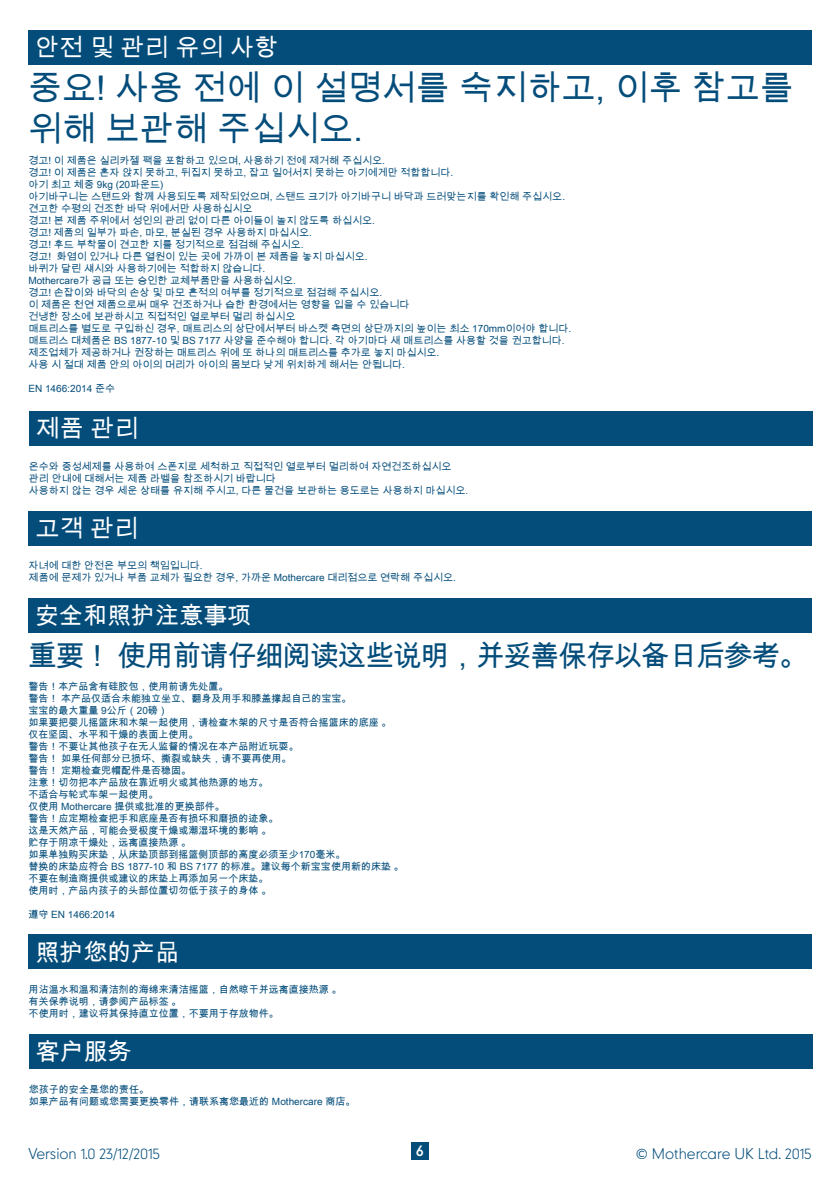
<style>
.page{position:relative;width:840px;height:1191px;background:#fff}
.page>*{position:absolute;margin:0;border:0;box-sizing:border-box;transform-origin:0 0}
.t1{font:34px/40.8px "Arial Unicode MS";color:#044d7b}
.t2{font:29px "Arial Unicode MS";letter-spacing:-.05em;color:#044d7b}
.t3{font:24px "Arial Unicode MS";color:#fff}
.Mothercare_box_headi{font:100 20px "Mothercare";color:#fff}
.t4{font:100 14px "Mothercare";color:#044d7b}
.t5{font:14px "Mothercare";color:#fff}
.Arial_U{font:10px/12px "Arial Unicode MS";color:#044d7b}
</style>
<div class="page">
<div style="left:411px;top:1142px;width:17px;height:17px;background:#044d7b"></div>
<div style="left:28px;top:30px;width:783px;height:34px;background:#044d7b"></div>
<div style="left:29px;top:412px;width:782px;height:34px;background:#044d7b"></div>
<div style="left:29px;top:511px;width:782px;height:34px;background:#044d7b"></div>
<div style="left:28px;top:598px;width:783px;height:34px;background:#044d7b"></div>
<div style="left:29px;top:935px;width:782px;height:34px;background:#044d7b"></div>
<div style="left:29px;top:1034px;width:782px;height:34px;background:#044d7b"></div>
<p class="t3" style="left:35px;top:30px;width:244px">안전 및 관리 유의 사항</p>
<p class="Mothercare_box_headi" style="left:35px;top:31px;width:185px">safety &amp; care notes</p>
<p class="t1" style="left:28px;top:67px;width:767px">중요! 사용 전에 이 설명서를 숙지하고, 이후 참고를 위해 보관해 주십시오.</p>
<p class="Arial_U" style="left:28px;top:154px;width:358px">경고! 이 제품은 실리카젤 팩을 포함하고 있으며, 사용하기 전에 제거해 주십시오.</p>
<p class="Arial_U" style="left:28px;top:166px;width:426px">경고! 이 제품은 혼자 앉지 못하고, 뒤집지 못하고, 잡고 일어서지 못하는 아기에게만 적합합니다.</p>
<p class="Arial_U" style="left:28px;top:178px;width:137px">아기 최고 체중 9kg (20파운드)</p>
<p class="Arial_U" style="left:28px;top:190px;width:538px">아기바구니는 스탠드와 함께 사용되도록 제작되었으며, 스탠드 크기가 아기바구니 바닥과 드러맞는지를 확인해 주십시오.</p>
<p class="Arial_U" style="left:28px;top:202px;width:225px">견고한 수평의 건조한 바닥 위에서만 사용하십시오</p>
<p class="Arial_U" style="left:28px;top:214px;width:348px">경고! 본 제품 주위에서 성인의 관리 없이 다른 아이들이 놀지 않도록 하십시오.</p>
<p class="Arial_U" style="left:28px;top:226px;width:285px">경고! 제품의 일부가 파손, 마모, 분실된 경우 사용하지 마십시오.</p>
<p class="Arial_U" style="left:28px;top:238px;width:277px">경고! 후드 부착물이 견고한 지를 정기적으로 점검해 주십시오.</p>
<p class="Arial_U" style="left:28px;top:250px;width:340px">경고! 화염이 있거나 다른 열원이 있는 곳에 가까이 본 제품을 놓지 마십시오.</p>
<p class="Arial_U" style="left:28px;top:262px;width:238px">바퀴가 달린 섀시와 사용하기에는 적합하지 않습니다.</p>
<p class="Arial_U" style="left:28px;top:274px;width:269px">Mothercare가 공급 또는 승인한 교체부품만을 사용하십시오.</p>
<p class="Arial_U" style="left:28px;top:286px;width:355px">경고! 손잡이와 바닥의 손상 및 마모 흔적의 여부를 정기적으로 점검해 주십시오.</p>
<p class="Arial_U" style="left:28px;top:298px;width:382px">이 제품은 천연 제품으로써 매우 건조하거나 습한 환경에서는 영향을 입을 수 있습니다</p>
<p class="Arial_U" style="left:28px;top:310px;width:268px">건냉한 장소에 보관하시고 직접적인 열로부터 멀리 하십시오</p>
<p class="Arial_U" style="left:28px;top:322px;width:544px">매트리스를 별도로 구입하신 경우, 매트리스의 상단에서부터 바스켓 측면의 상단까지의 높이는 최소 170mm이어야 합니다. 매트리스 대체품은 BS 1877-10 및 BS 7177 사양을 준수해야 합니다. 각 아기마다 새 매트리스를 사용할 것을 권고합니다.</p>
<p class="Arial_U" style="left:28px;top:346px;width:412px">제조업체가 제공하거나 권장하는 매트리스 위에 또 하나의 매트리스를 추가로 놓지 마십시오.</p>
<p class="Arial_U" style="left:28px;top:358px;width:378px">사용 시 절대 제품 안의 아이의 머리가 아이의 몸보다 낮게 위치하게 해서는 안됩니다.</p>
<p class="Arial_U" style="left:28px;top:382px;width:88px">EN 1466:2014 준수</p>
<p class="t3" style="left:36px;top:411px;width:104px">제품 관리</p>
<p class="Arial_U" style="left:29px;top:460px;width:424px">온수와 중성세제를 사용하여 스폰지로 세척하고 직접적인 열로부터 멀리하여 자연건조하십시오</p>
<p class="Arial_U" style="left:29px;top:472px;width:248px">관리 안내에 대해서는 제품 라벨을 참조하시기 바랍니다</p>
<p class="Arial_U" style="left:29px;top:484px;width:440px">사용하지 않는 경우 세운 상태를 유지해 주시고, 다른 물건을 보관하는 용도로는 사용하지 마십시오.</p>
<p class="t3" style="left:35px;top:511px;width:104px">고객 관리</p>
<p class="Arial_U" style="left:29px;top:559px;width:175px">자녀에 대한 안전은 부모의 책임입니다.</p>
<p class="Arial_U" style="left:29px;top:571px;width:428px">제품에 문제가 있거나 부품 교체가 필요한 경우, 가까운 Mothercare 대리점으로 연락해 주십시오.</p>
<p class="Mothercare_box_headi" style="left:35px;top:599px;width:185px">safety &amp; care notes</p>
<p class="t3" style="left:35px;top:598px;width:217px">安全和照护注意事项</p>
<p class="t2" style="left:28px;top:635px;width:781px">重要！ 使用前请仔细阅读这些说明，并妥善保存以备日后参考。</p>
<p class="Arial_U" style="left:28px;top:680px;width:202px">警告！本产品含有硅胶包，使用前请先处置。</p>
<p class="Arial_U" style="left:28px;top:692px;width:324px">警告！ 本产品仅适合未能独立坐立、翻身及用手和膝盖撑起自己的宝宝。</p>
<p class="Arial_U" style="left:28px;top:704px;width:141px">宝宝的最大重量 9公斤（20磅）</p>
<p class="Arial_U" style="left:28px;top:716px;width:364px">如果要把婴儿摇篮床和木架一起使用，请检查木架的尺寸是否符合摇篮床的底座 。</p>
<p class="Arial_U" style="left:28px;top:728px;width:172px">仅在坚固、水平和干燥的表面上使用。</p>
<p class="Arial_U" style="left:28px;top:740px;width:272px">警告！不要让其他孩子在无人监督的情况在本产品附近玩耍。</p>
<p class="Arial_U" style="left:28px;top:752px;width:264px">警告！ 如果任何部分已损坏、撕裂或缺失，请不要再使用。</p>
<p class="Arial_U" style="left:28px;top:764px;width:164px">警告！ 定期检查兜帽配件是否稳固。</p>
<p class="Arial_U" style="left:28px;top:776px;width:242px">注意！切勿把本产品放在靠近明火或其他热源的地方。</p>
<p class="Arial_U" style="left:28px;top:788px;width:132px">不适合与轮式车架一起使用。</p>
<p class="Arial_U" style="left:28px;top:800px;width:198px">仅使用 Mothercare 提供或批准的更换部件。</p>
<p class="Arial_U" style="left:28px;top:812px;width:252px">警告！应定期检查把手和底座是否有损坏和磨损的迹象。</p>
<p class="Arial_U" style="left:28px;top:824px;width:244px">这是天然产品，可能会受极度干燥或潮湿环境的影响 。</p>
<p class="Arial_U" style="left:28px;top:836px;width:164px">贮存于阴凉干燥处，远离直接热源 。</p>
<p class="Arial_U" style="left:28px;top:848px;width:377px">如果单独购买床垫，从床垫顶部到摇篮侧顶部的高度必须至少170毫米。<br>替换的床垫应符合 BS 1877-10 和 BS 7177 的标准。建议每个新宝宝使用新的床垫 。不要在制造商提供或建议的床垫上再添加另一个床垫。</p>
<p class="Arial_U" style="left:28px;top:884px;width:244px">使用时，产品内孩子的头部位置切勿低于孩子的身体 。</p>
<p class="Arial_U" style="left:28px;top:908px;width:88px">遵守 EN 1466:2014</p>
<p class="t3" style="left:35px;top:934px;width:145px">照护您的产品</p>
<p class="Arial_U" style="left:29px;top:983px;width:314px">用沾温水和温和清洁剂的海绵来清洁摇篮，自然晾干并远离直接热源 。</p>
<p class="Arial_U" style="left:29px;top:995px;width:154px">有关保养说明，请参阅产品标签 。</p>
<p class="Arial_U" style="left:29px;top:1007px;width:252px">不使用时，建议将其保持直立位置，不要用于存放物件。</p>
<p class="t3" style="left:36px;top:1034px;width:97px">客户服务</p>
<p class="Arial_U" style="left:29px;top:1082px;width:122px">您孩子的安全是您的责任。</p>
<p class="Arial_U" style="left:29px;top:1094px;width:328px">如果产品有问题或您需要更换零件，请联系离您最近的 Mothercare 商店。</p>
<h3 class="t4" style="left:28px;top:1144px;width:133px">Version 1.0 23/12/2015</h3>
<h3 class="t5" style="left:416px;top:1141px;width:8px">6</h3>
<h3 class="t4" style="left:635px;top:1144px;width:177px">© Mothercare UK Ltd. 2015</h3>
</div>
